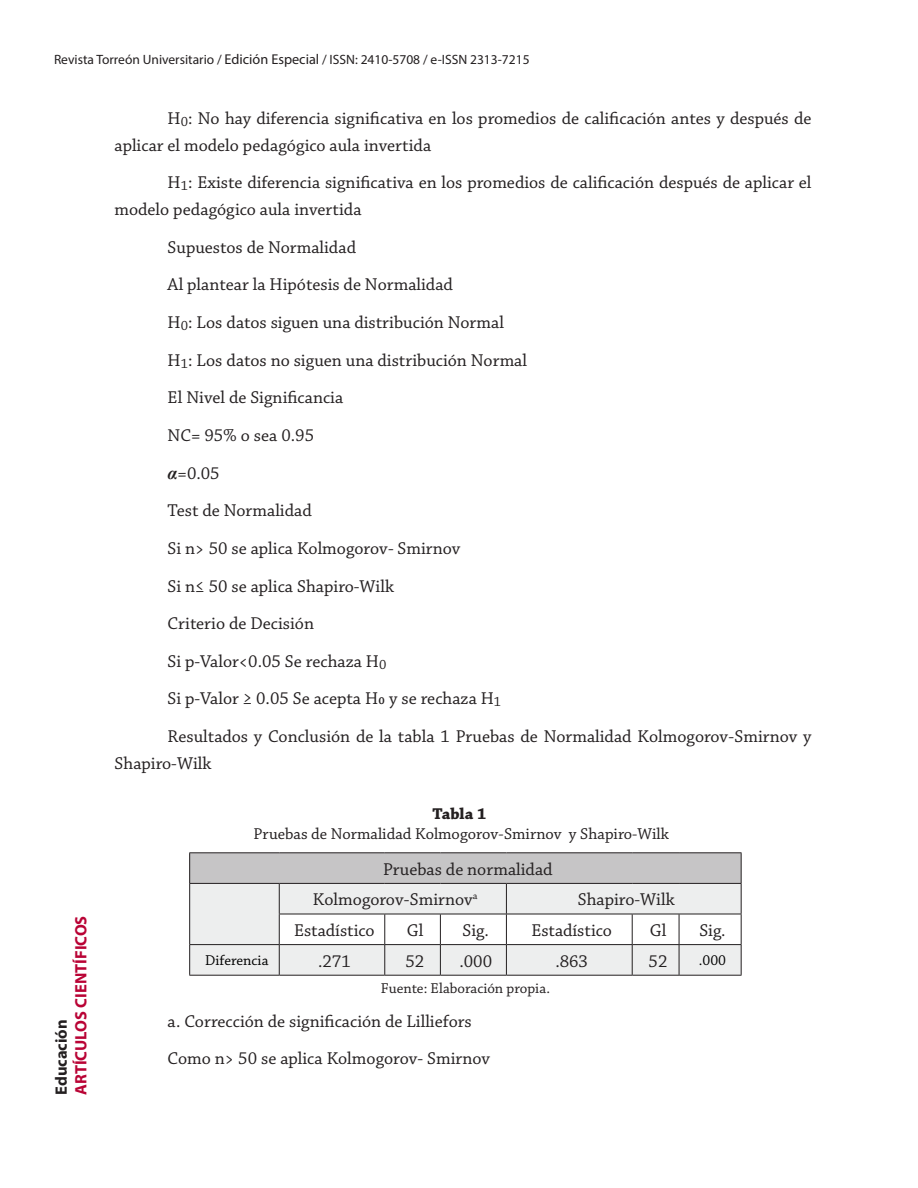
<style>
.page{position:relative;width:918px;height:1188px;background:#fff}
.page>*{position:absolute;margin:0;border:0;box-sizing:border-box;transform-origin:0 0}
.Parrafo_chaparral{font:18px/27px "Chaparral Pro";color:#231f20}
.TablasTexto{font:18px "Chaparral Pro";color:#231f20}
.PieTbls{font:16.5px/19.5px "Chaparral Pro";color:#231f20;text-align:center}
.t1{font:700 16.5px "Myriad Pro";color:#b90335}
.t2{font:700 16.5px "Myriad Pro";color:#231f20}
.TblsFuente{font:15px "Chaparral Pro";color:#231f20}
.TablasTexto-2{font:15px "Chaparral Pro";color:#000}
.EncPagIzq{font:13.5px "Myriad Pro";color:#231f20}
.s1{font-size:14.25px}
.s2{font-family:"Times New Roman";font-weight:700;font-style:italic}
.s3{font-size:21px}
.s4{font-weight:700}
</style>
<div class="page">
<div style="left:190px;top:853px;width:551px;height:30px;background:#c6c5c6"></div>
<svg style="left:190px;top:884px;width:551px;height:91px;fill:#edeeee"></svg>
<hr style="left:189px;top:852px;width:90px;height:1px;background:#231f20">
<hr style="left:279px;top:852px;width:106px;height:1px;background:#231f20">
<hr style="left:385px;top:852px;width:55px;height:1px;background:#231f20">
<hr style="left:440px;top:852px;width:66px;height:1px;background:#231f20">
<hr style="left:506px;top:852px;width:126px;height:1px;background:#231f20">
<hr style="left:632px;top:852px;width:47px;height:1px;background:#231f20">
<hr style="left:679px;top:852px;width:63px;height:1px;background:#231f20">
<hr style="left:189px;top:883px;width:90px;height:1px;background:#231f20">
<hr style="left:279px;top:883px;width:106px;height:1px;background:#231f20">
<hr style="left:385px;top:883px;width:55px;height:1px;background:#231f20">
<hr style="left:440px;top:883px;width:66px;height:1px;background:#231f20">
<hr style="left:506px;top:883px;width:126px;height:1px;background:#231f20">
<hr style="left:632px;top:883px;width:47px;height:1px;background:#231f20">
<hr style="left:679px;top:883px;width:63px;height:1px;background:#231f20">
<hr style="left:279px;top:914px;width:106px;height:1px;background:#231f20">
<hr style="left:506px;top:914px;width:126px;height:1px;background:#231f20">
<hr style="left:189px;top:944px;width:90px;height:1px;background:#231f20">
<hr style="left:279px;top:944px;width:106px;height:1px;background:#231f20">
<hr style="left:385px;top:944px;width:55px;height:1px;background:#231f20">
<hr style="left:440px;top:944px;width:66px;height:1px;background:#231f20">
<hr style="left:506px;top:944px;width:126px;height:1px;background:#231f20">
<hr style="left:632px;top:944px;width:47px;height:1px;background:#231f20">
<hr style="left:679px;top:944px;width:63px;height:1px;background:#231f20">
<hr style="left:189px;top:975px;width:90px;height:1px;background:#231f20">
<hr style="left:279px;top:975px;width:106px;height:1px;background:#231f20">
<hr style="left:385px;top:975px;width:55px;height:1px;background:#231f20">
<hr style="left:440px;top:975px;width:66px;height:1px;background:#231f20">
<hr style="left:506px;top:975px;width:126px;height:1px;background:#231f20">
<hr style="left:632px;top:975px;width:47px;height:1px;background:#231f20">
<hr style="left:679px;top:975px;width:63px;height:1px;background:#231f20">
<hr style="left:189px;top:853px;width:1px;height:30px;background:#231f20">
<hr style="left:741px;top:853px;width:1px;height:30px;background:#231f20">
<hr style="left:189px;top:884px;width:1px;height:30px;background:#231f20">
<hr style="left:189px;top:914px;width:1px;height:30px;background:#231f20">
<hr style="left:279px;top:884px;width:1px;height:30px;background:#231f20">
<hr style="left:506px;top:884px;width:1px;height:30px;background:#231f20">
<hr style="left:741px;top:884px;width:1px;height:30px;background:#231f20">
<hr style="left:279px;top:914px;width:1px;height:30px;background:#231f20">
<hr style="left:385px;top:914px;width:55px;height:1px;background:#231f20">
<hr style="left:384px;top:914px;width:1px;height:30px;background:#231f20">
<hr style="left:440px;top:914px;width:66px;height:1px;background:#231f20">
<hr style="left:440px;top:914px;width:1px;height:30px;background:#231f20">
<hr style="left:506px;top:914px;width:1px;height:30px;background:#231f20">
<hr style="left:632px;top:914px;width:47px;height:1px;background:#231f20">
<hr style="left:632px;top:914px;width:1px;height:30px;background:#231f20">
<hr style="left:679px;top:914px;width:63px;height:1px;background:#231f20">
<hr style="left:679px;top:914px;width:1px;height:30px;background:#231f20">
<hr style="left:741px;top:914px;width:1px;height:30px;background:#231f20">
<hr style="left:189px;top:945px;width:1px;height:30px;background:#231f20">
<hr style="left:279px;top:945px;width:1px;height:30px;background:#231f20">
<hr style="left:384px;top:945px;width:1px;height:30px;background:#231f20">
<hr style="left:440px;top:945px;width:1px;height:30px;background:#231f20">
<hr style="left:506px;top:945px;width:1px;height:30px;background:#231f20">
<hr style="left:632px;top:945px;width:1px;height:30px;background:#231f20">
<hr style="left:679px;top:945px;width:1px;height:30px;background:#231f20">
<hr style="left:741px;top:945px;width:1px;height:30px;background:#231f20">
<p class="EncPagIzq" style="left:54px;top:51px;width:477px">Revista Torreón Universitario / <span class="s1">Edición Especial</span> / ISSN: 2410-5708 / e-ISSN 2313-7215</p>
<p class="t1" style="left:70px;top:1095px;width:181px;rotate:-90deg">ARTÍCULOS CIENTÍFICOS</p>
<p class="t2" style="left:50px;top:1095px;width:77px;rotate:-90deg">Educación</p>
<p class="Parrafo_chaparral" style="left:114px;top:105px;width:699px;text-indent:53px">H<sub>0</sub>: No hay diferencia significativa en los promedios de calificación antes y después de aplicar el modelo pedagógico aula invertida</p>
<p class="Parrafo_chaparral" style="left:114px;top:170px;width:699px;text-indent:53px">H<sub>1</sub>: Existe diferencia significativa en los promedios de calificación después de aplicar el modelo pedagógico aula invertida</p>
<p class="Parrafo_chaparral" style="left:168px;top:234px;width:190px">Supuestos de Normalidad</p>
<p class="Parrafo_chaparral" style="left:168px;top:272px;width:287px">Al plantear la Hipótesis de Normalidad</p>
<p class="Parrafo_chaparral" style="left:168px;top:310px;width:338px">H<sub>0</sub>: Los datos siguen una distribución Normal</p>
<p class="Parrafo_chaparral" style="left:168px;top:347px;width:361px">H<sub>1</sub>: Los datos no siguen una distribución Normal</p>
<p class="Parrafo_chaparral" style="left:168px;top:385px;width:177px">El Nivel de Significancia</p>
<p class="Parrafo_chaparral" style="left:168px;top:423px;width:148px">NC= 95% o sea 0.95</p>
<p class="Parrafo_chaparral" style="left:168px;top:460px;width:54px"><span class="s2">α</span>=0.05</p>
<p class="Parrafo_chaparral" style="left:168px;top:498px;width:146px">Test de Normalidad</p>
<p class="Parrafo_chaparral" style="left:168px;top:535px;width:294px">Si n&gt; 50 se aplica Kolmogorov- Smirnov</p>
<p class="Parrafo_chaparral" style="left:168px;top:573px;width:228px">Si n≤ 50 se aplica Shapiro-Wilk</p>
<p class="Parrafo_chaparral" style="left:168px;top:611px;width:148px">Criterio de Decisión</p>
<p class="Parrafo_chaparral" style="left:168px;top:648px;width:220px">Si p-Valor&lt;0.05 Se rechaza H<sub>0</sub></p>
<p class="Parrafo_chaparral" style="left:168px;top:686px;width:335px">Si p-Valor ≥ 0.05 Se acepta H<span class="s3">0</span> y se rechaza H<sub>1</sub></p>
<p class="Parrafo_chaparral" style="left:114px;top:724px;width:699px;text-indent:53px">Resultados y Conclusión de la tabla 1 Pruebas de Normalidad Kolmogorov-Smirnov y<br>Shapiro-Wilk</p>
<p class="PieTbls" style="left:254px;top:805px;width:417px"><span class="s4">Tabla 1<br></span>Pruebas de Normalidad Kolmogorov-Smirnov y Shapiro-Wilk</p>
<p class="TablasTexto" style="left:383px;top:859px;width:171px">Pruebas de normalidad</p>
<p class="TablasTexto" style="left:313px;top:890px;width:166px">Kolmogorov-Smirnov<sup>a</sup></p>
<p class="TablasTexto" style="left:578px;top:890px;width:98px">Shapiro-Wilk</p>
<p class="TablasTexto" style="left:294px;top:920px;width:82px">Estadístico</p>
<p class="TablasTexto" style="left:407px;top:920px;width:18px">Gl</p>
<p class="TablasTexto" style="left:463px;top:920px;width:28px">Sig.</p>
<p class="TablasTexto" style="left:531px;top:920px;width:82px">Estadístico</p>
<p class="TablasTexto" style="left:650px;top:920px;width:18px">Gl</p>
<p class="TablasTexto" style="left:699px;top:920px;width:28px">Sig.</p>
<p class="TablasTexto-2" style="left:205px;top:952px;width:65px">Diferencia</p>
<p class="TablasTexto" style="left:318px;top:951px;width:34px">.271</p>
<p class="TablasTexto" style="left:406px;top:951px;width:20px">52</p>
<p class="TablasTexto" style="left:459px;top:951px;width:34px">.000</p>
<p class="TablasTexto" style="left:555px;top:951px;width:34px">.863</p>
<p class="TablasTexto" style="left:649px;top:951px;width:20px">52</p>
<p class="TablasTexto-2" style="left:699px;top:952px;width:29px">.000</p>
<p class="TblsFuente" style="left:381px;top:980px;width:171px">Fuente: Elaboración propia.</p>
<p class="Parrafo_chaparral" style="left:168px;top:1008px;width:306px">a. Corrección de significación de Lilliefors</p>
<p class="Parrafo_chaparral" style="left:168px;top:1046px;width:324px">Como n&gt; 50 se aplica Kolmogorov- Smirnov</p>
</div>
